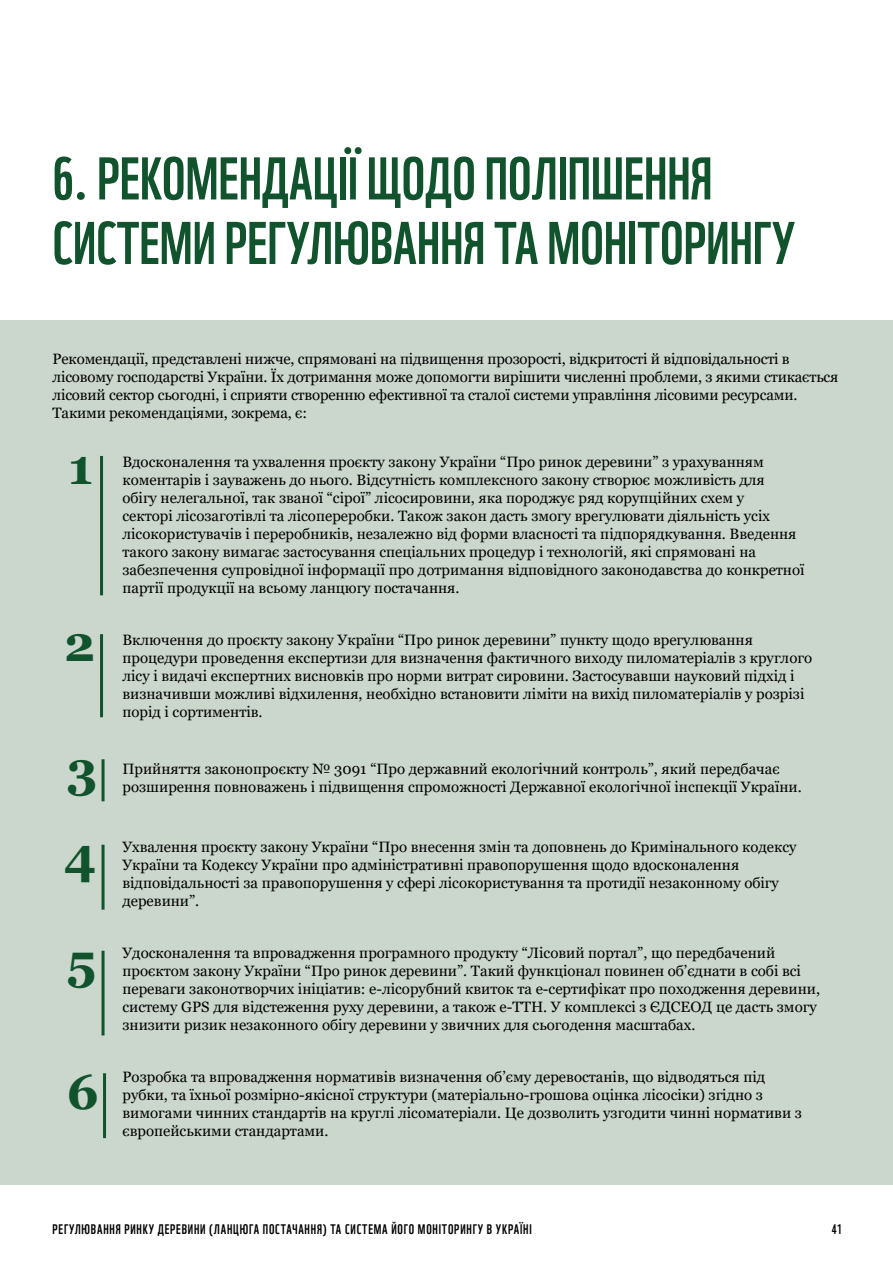
<style>
.page{position:relative;width:893px;height:1263px;background:#fff}
.page>*{position:absolute;margin:0;border:0;box-sizing:border-box;transform-origin:0 0}
.t1{font:58.5px/64.5px "WWF";color:#10532c}
.t2{font:700 49.5px/85.5px "Georgia";color:#10532c}
.t3{font:15px/18px "Georgia";color:#000}
.t4{font:13.5px "WWF";letter-spacing:.06em;color:#000}
</style>
<div class="page">
<div style="left:0;top:320px;width:893px;height:864px;background:#cbd6cc"></div>
<hr style="left:100px;top:456px;width:3px;height:139px;background:#10532c">
<hr style="left:100px;top:634px;width:3px;height:83px;background:#10532c">
<hr style="left:102px;top:759px;width:3px;height:42px;background:#10532c">
<hr style="left:102px;top:845px;width:3px;height:65px;background:#10532c">
<hr style="left:102px;top:951px;width:3px;height:84px;background:#10532c">
<hr style="left:103px;top:1073px;width:3px;height:65px;background:#10532c">
<h1 class="t1" style="left:53px;top:141px;width:744px">6. РЕКОМЕНДАЦІЇ ЩОДО ПОЛІПШЕННЯ<br>СИСТЕМИ РЕГУЛЮВАННЯ ТА МОНІТОРИНГУ</h1>
<p class="t3" style="left:53px;top:350px;width:787px">Рекомендації, представлені нижче, спрямовані на підвищення прозорості, відкритості й відповідальності в лісовому господарстві України. Їх дотримання може допомогти вирішити численні проблеми, з якими стикається лісовий сектор сьогодні, і сприяти створенню ефективної та сталої системи управління лісовими ресурсами.<br>Такими рекомендаціями, зокрема, є:</p>
<p class="t3" style="left:122px;top:453px;width:684px">Вдосконалення та ухвалення проєкту закону України “Про ринок деревини” з урахуванням коментарів і зауважень до нього. Відсутність комплексного закону створює можливість для<br>обігу нелегальної, так званої “сірої” лісосировини, яка породжує ряд корупційних схем у<br>секторі лісозаготівлі та лісопереробки. Також закон дасть змогу врегулювати діяльність усіх лісокористувачів і переробників, незалежно від форми власності та підпорядкування. Введення такого закону вимагає застосування спеціальних процедур і технологій, які спрямовані на забезпечення супровідної інформації про дотримання відповідного законодавства до конкретної партії продукції на всьому ланцюгу постачання.</p>
<p class="t3" style="left:122px;top:631px;width:691px">Включення до проєкту закону України “Про ринок деревини” пункту щодо врегулювання процедури проведення експертизи для визначення фактичного виходу пиломатеріалів з круглого лісу і видачі експертних висновків про норми витрат сировини. Застосувавши науковий підхід і визначивши можливі відхилення, необхідно встановити ліміти на вихід пиломатеріалів у розрізі порід і сортиментів.</p>
<h2 class="t2" style="left:68px;top:424px;width:26px">1</h2>
<h2 class="t2" style="left:64px;top:601px;width:32px">2</h2>
<h2 class="t2" style="left:64px;top:727px;width:35px">3<br>4</h2>
<h2 class="t2" style="left:67px;top:919px;width:31px">5</h2>
<h2 class="t2" style="left:67px;top:1049px;width:34px">6</h2>
<p class="t3" style="left:122px;top:760px;width:681px">Прийняття законопроєкту № 3091 “Про державний екологічний контроль”, який передбачає розширення повноважень і підвищення спроможності Державної екологічної інспекції України.</p>
<p class="t3" style="left:122px;top:838px;width:676px">Ухвалення проєкту закону України “Про внесення змін та доповнень до Кримінального кодексу України та Кодексу України про адміністративні правопорушення щодо вдосконалення відповідальності за правопорушення у сфері лісокористування та протидії незаконному обігу деревини”.</p>
<p class="t3" style="left:122px;top:944px;width:699px">Удосконалення та впровадження програмного продукту “Лісовий портал”, що передбачений проєктом закону України “Про ринок деревини”. Такий функціонал повинен об’єднати в собі всі переваги законотворчих ініціатив: е-лісорубний квиток та е-сертифікат про походження деревини, систему GPS для відстеження руху деревини, а також е-ТТН. У комплексі з ЄДСЕОД це дасть змогу знизити ризик незаконного обігу деревини у звичних для сьогодення масштабах.</p>
<p class="t3" style="left:122px;top:1068px;width:681px">Розробка та впровадження нормативів визначення об’єму деревостанів, що відводяться під рубки, та їхньої розмірно-якісної структури (матеріально-грошова оцінка лісосіки) згідно з вимогами чинних стандартів на круглі лісоматеріали. Це дозволить узгодити чинні нормативи з європейськими стандартами.</p>
<p class="t4" style="left:53px;top:1219px;width:481px">РЕГУЛЮВАННЯ РИНКУ ДЕРЕВИНИ (ЛАНЦЮГА ПОСТАЧАННЯ) ТА СИСТЕМА ЙОГО МОНІТОРИНГУ В УКРАЇНІ</p>
<p class="t4" style="left:832px;top:1219px;width:11px">41</p>
</div>
